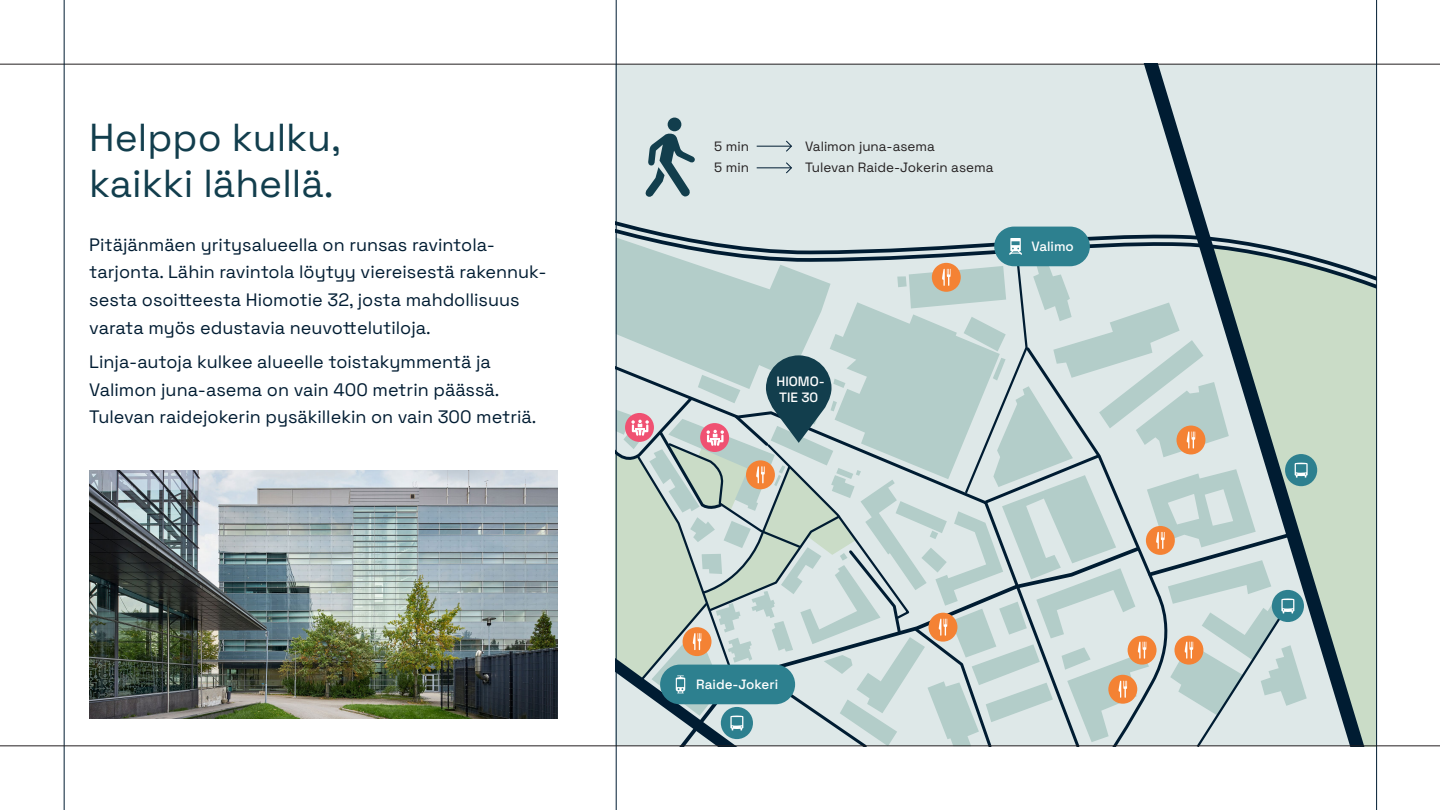
<style>
.page{position:relative;width:1440px;height:810px;background:#fff}
.page>*{position:absolute;margin:0;border:0;box-sizing:border-box;transform-origin:0 0}
.pääotsikko{font:39px/46.5px "Space Grotesk";color:#123e4d}
.ingressi{font:18px/27.8px "Space Grotesk";color:#001c32}
.leipis{font:13.5px "Space Grotesk";color:#231f20}
.ingressi-2{font:500 13.5px/16.2px "Space Grotesk";color:#fff}
</style>
<div class="page">
<div style="left:615px;top:64px;width:762px;height:681px;background:#dee8e8"></div>
<hr style="left:0;top:64px;width:1440px;height:1px;background:#231f20">
<hr style="left:64px;top:0;width:1px;height:810px;background:#001c32">
<svg style="left:617px;top:221px;width:759px;height:113px"></svg>
<svg style="left:1128px;top:64px;width:247px;height:682px"></svg>
<hr style="left:616px;top:0;width:1px;height:810px;background:#001c32">
<hr style="left:1376px;top:0;width:1px;height:810px;background:#001c32">
<hr style="left:0;top:746px;width:1440px;height:1px;background:#231f20">
<img style="left:89px;top:470px;width:468px;height:248px">
<div style="left:1285px;top:454px;width:32px;height:32px;background:#2d808f;border-radius:50%"></div>
<div style="left:994px;top:227px;width:96px;height:39px;background:#2d808f;border-radius:20px"></div>
<svg style="left:616px;top:237px;width:692px;height:509px"></svg>
<svg style="left:645px;top:133px;width:50px;height:64px"></svg>
<div style="left:668px;top:118px;width:13px;height:13px;background:#123e4d;border-radius:50%"></div>
<hr style="left:757px;top:146px;width:34px;height:1px;background:#001c32">
<svg style="left:785px;top:140px;width:7px;height:12px"></svg>
<hr style="left:757px;top:168px;width:34px;height:1px;background:#001c32">
<svg style="left:785px;top:162px;width:7px;height:12px"></svg>
<p class="pääotsikko" style="left:89px;top:111px;width:253px">Helppo kulku, kaikki lähellä.</p>
<p class="ingressi" style="left:89px;top:229px;width:459px">Pitäjänmäen yritysalueella on runsas ravintola&shy;tarjonta. Lähin ravintola löytyy viereisestä rakennuk&shy;sesta osoitteesta Hiomotie 32, josta mahdollisuus varata myös edustavia neuvottelutiloja.</p>
<p class="ingressi" style="left:89px;top:347px;width:449px">Linja-autoja kulkee alueelle toistakymmentä ja<br>Valimon juna-asema on vain 400 metrin päässä.<br>Tulevan raidejokerin pysäkillekin on vain 300 metriä.</p>
<p class="leipis" style="left:714px;top:136px;width:36px">5 min</p>
<p class="leipis" style="left:714px;top:158px;width:36px">5 min</p>
<p class="leipis" style="left:805px;top:136px;width:131px">Valimon juna-asema</p>
<p class="leipis" style="left:805px;top:158px;width:190px">Tulevan Raide-Jokerin asema</p>
<p class="ingressi-2" style="left:1031px;top:238px;width:44px">Valimo</p>
<p class="ingressi-2" style="left:777px;top:372px;width:50px">HIOMO-<br>TIE 30</p>
<p class="ingressi-2" style="left:696px;top:676px;width:83px">Raide-Jokeri</p>
</div>
